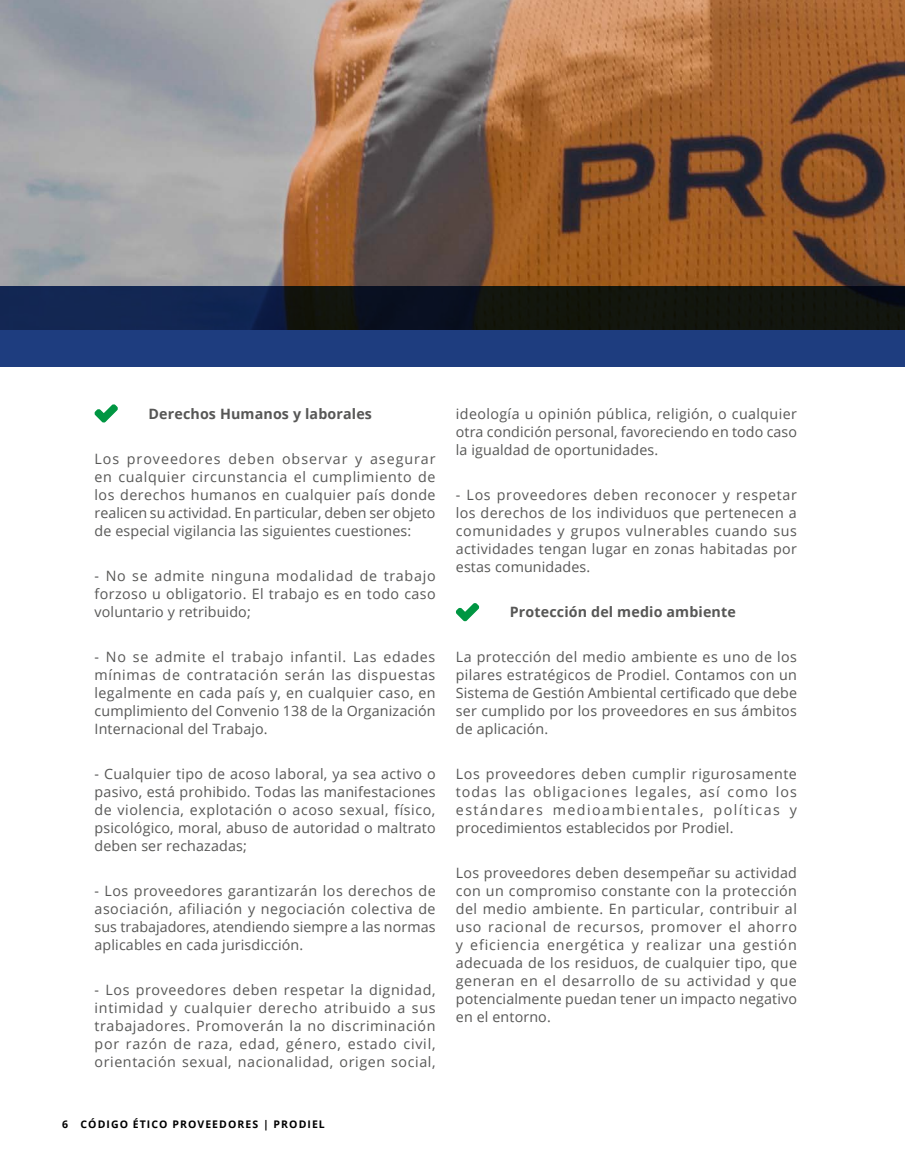
<style>
.page{position:relative;width:905px;height:1175px;background:#fff}
.page>*{position:absolute;margin:0;border:0;box-sizing:border-box;transform-origin:0 0}
.t1{font:14.25px/18px "Open Sans";letter-spacing:.01em;color:#575756;text-align:justify}
.t2{font:700 14.25px "Open Sans";letter-spacing:.01em;color:#575756}
.t3{font:700 10.5px "Open Sans";letter-spacing:.1em;color:#000}
</style>
<div class="page">
<img style="left:0;top:0;width:904px;height:286px">
<svg style="left:0;top:286px;width:904px;height:80px;background:#16294d"></svg>
<svg style="left:94px;top:404px;width:24px;height:19px"></svg>
<svg style="left:456px;top:603px;width:24px;height:19px"></svg>
<p class="t2" style="left:148px;top:403px;width:225px">Derechos Humanos y laborales</p>
<p class="t1" style="left:95px;top:449px;width:342px">Los proveedores deben observar y asegurar en cualquier circunstancia el cumplimiento de los derechos humanos en cualquier país donde realicen su actividad. En particular, deben ser objeto de especial vigilancia las siguientes cuestiones:</p>
<p class="t1" style="left:95px;top:566px;width:342px">- No se admite ninguna modalidad de trabajo forzoso u obligatorio. El trabajo es en todo caso voluntario y retribuido;</p>
<p class="t1" style="left:95px;top:647px;width:342px">- No se admite el trabajo infantil. Las edades mínimas de contratación serán las dispuestas legalmente en cada país y, en cualquier caso, en cumplimiento del Convenio 138 de la Organización Internacional del Trabajo.</p>
<p class="t1" style="left:95px;top:764px;width:342px">- Cualquier tipo de acoso laboral, ya sea activo o pasivo, está prohibido. Todas las manifestaciones de violencia, explotación o acoso sexual, físico, psicológico, moral, abuso de autoridad o maltrato deben ser rechazadas;</p>
<p class="t1" style="left:95px;top:881px;width:342px">- Los proveedores garantizarán los derechos de asociación, afiliación y negociación colectiva de sus trabajadores, atendiendo siempre a las normas aplicables en cada jurisdicción.</p>
<p class="t1" style="left:95px;top:980px;width:342px">- Los proveedores deben respetar la dignidad, intimidad y cualquier derecho atribuido a sus trabajadores. Promoverán la no discriminación por razón de raza, edad, género, estado civil, orientación sexual, nacionalidad, origen social,</p>
<p class="t3" style="left:62px;top:1116px;width:264px">6 CÓDIGO ÉTICO PROVEEDORES | PRODIEL</p>
<p class="t1" style="left:456px;top:404px;width:342px">ideología u opinión pública, religión, o cualquier otra condición personal, favoreciendo en todo caso la igualdad de oportunidades.</p>
<p class="t1" style="left:456px;top:485px;width:342px">- Los proveedores deben reconocer y respetar los derechos de los individuos que pertenecen a comunidades y grupos vulnerables cuando sus actividades tengan lugar en zonas habitadas por estas comunidades.</p>
<p class="t2" style="left:510px;top:601px;width:227px">Protección del medio ambiente</p>
<p class="t1" style="left:456px;top:647px;width:343px">La protección del medio ambiente es uno de los pilares estratégicos de Prodiel. Contamos con un Sistema de Gestión Ambiental certificado que debe ser cumplido por los proveedores en sus ámbitos de aplicación.</p>
<p class="t1" style="left:456px;top:764px;width:342px">Los proveedores deben cumplir rigurosamente todas las obligaciones legales, así como los estándares medioambientales, políticas y procedimientos establecidos por Prodiel.</p>
<p class="t1" style="left:456px;top:863px;width:342px">Los proveedores deben desempeñar su actividad con un compromiso constante con la protección del medio ambiente. En particular, contribuir al uso racional de recursos, promover el ahorro y eficiencia energética y realizar una gestión adecuada de los residuos, de cualquier tipo, que generan en el desarrollo de su actividad y que potencialmente puedan tener un impacto negativo en el entorno.</p>
</div>
